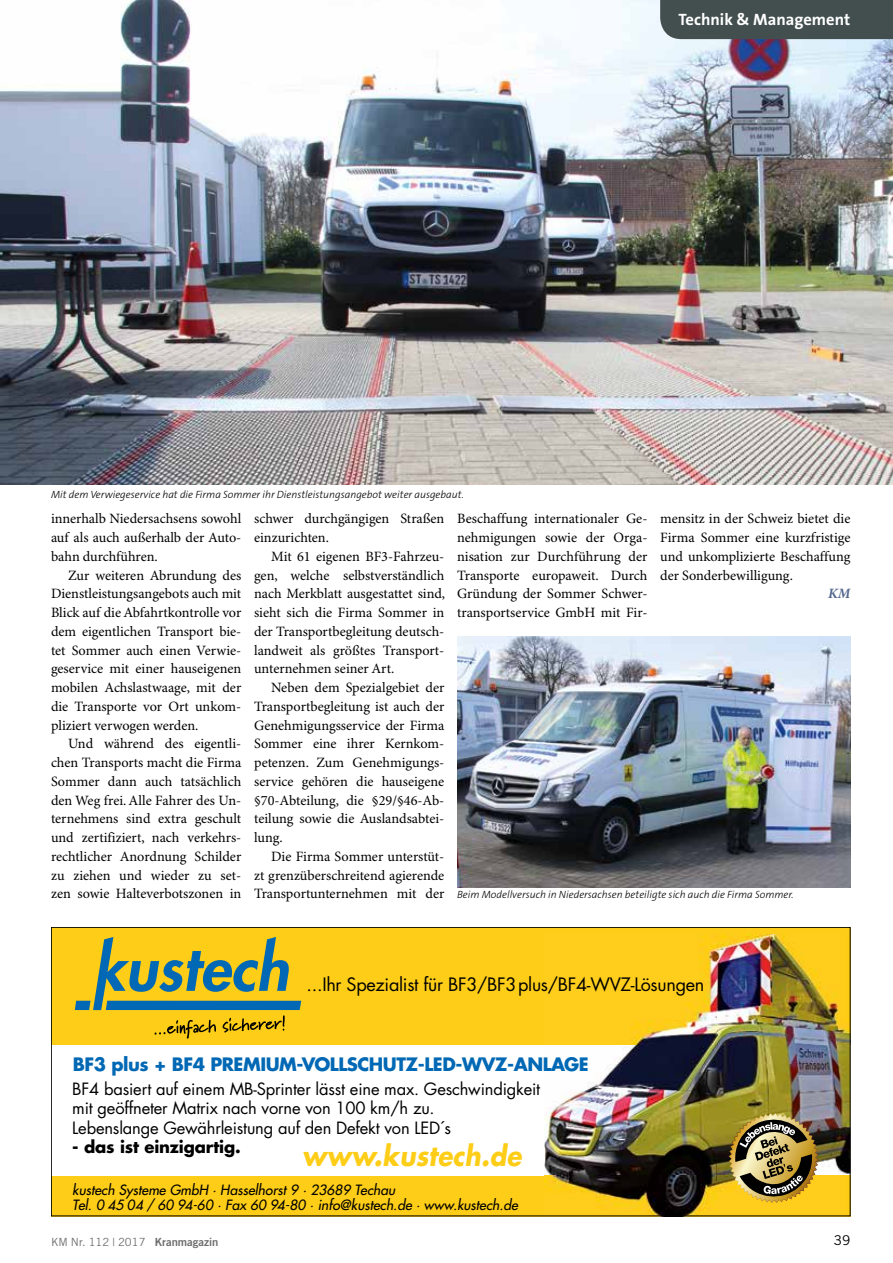
<style>
.page{position:relative;width:893px;height:1263px;background:#fff}
.page>*{position:absolute;margin:0;border:0;box-sizing:border-box;transform-origin:0 0}
.t1{font:italic 700 27.45px "Futura";color:#fecd17;scale:.9 1}
.t2{font:18px "Futura";letter-spacing:-.015em;color:#000}
.t3{font:700 18px "Futura";letter-spacing:-.025em;color:#0068b4}
.t4{font:16.5px/19.5px "Futura";letter-spacing:-.01em;color:#000}
.t5{font:700 16.5px "Futura";letter-spacing:-.01em;color:#000}
.t6{font:700 16.5px "The Sans B7";color:#fff}
.t7{font:14.25px/18.8px "Minion Pro";color:#000;text-align:justify}
.t8{font:italic 700 14.25px "Minion Pro";color:#51658d}
.t9{font:italic 13.8px/15px "Futura";color:#000}
.t10{font:13.5px "Trade Gothic";color:#000}
.t11{font:12px "Helvetica";color:#000}
.t12{font:11.25px "Trade Gothic";color:#6e6e6e}
.t13{font:italic 300 10.5px "The Sans B3";color:#000}
.s1{font-family:"Lucida Grande"}
.s2{font-family:"Trade Gothic Bold Two"}
</style>
<div class="page">
<img style="left:0;top:0;width:893px;height:485px">
<div style="left:660px;top:0;width:233px;height:39px;background:#434e4e"></div>
<div style="left:51px;top:927px;width:799px;height:117px;background:#fecd17"></div>
<div style="left:51px;top:1176px;width:799px;height:40px;background:#fecd17"></div>
<img style="left:544px;top:1044px;width:304px;height:170px">
<img style="left:630px;top:934px;width:218px;height:110px">
<img style="left:729px;top:1113px;width:89px;height:90px">
<svg style="left:75px;top:937px;width:226px;height:101px"></svg>
<img style="left:457px;top:636px;width:393px;height:252px">
<p class="t13" style="left:51px;top:489px;width:414px">Mit dem Verwiegeservice hat die Firma Sommer ihr Dienstleistungsangebot weiter ausgebaut.</p>
<p class="t6" style="left:678px;top:11px;width:173px">Technik &amp; Management</p>
<p class="t7" style="left:51px;top:510px;width:192px">innerhalb Niedersachsens sowohl auf als auch außerhalb der Auto&shy;bahn durchführen.</p>
<p class="t7" style="left:51px;top:566px;width:192px;text-indent:17px">Zur weiteren Abrundung des Dienstleistungsangebots auch mit Blick auf die Abfahrtkontrolle vor dem eigentlichen Transport bie&shy;tet Sommer auch einen Verwie&shy;geservice mit einer hauseigenen mobilen Achslastwaage, mit der die Transporte vor Ort unkom&shy;pliziert verwogen werden.</p>
<p class="t7" style="left:51px;top:735px;width:192px;text-indent:17px">Und während des eigentli&shy;chen Transports macht die Firma Sommer dann auch tatsächlich den Weg frei. Alle Fahrer des Un&shy;ternehmens sind extra geschult und zertifiziert, nach verkehrs&shy;rechtlicher Anordnung Schilder zu ziehen und wieder zu set&shy;zen sowie Halteverbotszonen in</p>
<p class="t7" style="left:254px;top:510px;width:192px">schwer durchgängigen Straßen einzurichten.</p>
<p class="t7" style="left:254px;top:547px;width:193px;text-indent:17px">Mit 61 eigenen BF3-Fahrzeu&shy;gen, welche selbstverständlich nach Merkblatt ausgestattet sind, sieht sich die Firma Sommer in der Transportbegleitung deutsch&shy;landweit als größtes Transport&shy;unternehmen seiner Art.</p>
<p class="t7" style="left:254px;top:679px;width:192px;text-indent:17px">Neben dem Spezialgebiet der Transportbegleitung ist auch der Genehmigungsservice der Firma Sommer eine ihrer Kernkom&shy;petenzen. Zum Genehmigungs&shy;service gehören die hauseigene §70-Abteilung, die §29/§46-Ab&shy;teilung sowie die Auslandsabtei&shy;lung.</p>
<p class="t7" style="left:254px;top:847px;width:192px;text-indent:17px">Die Firma Sommer unterstüt&shy;zt grenzüberschreitend agierende Transportunternehmen mit der</p>
<p class="t11" style="left:56px;top:884px;width:379px">Premium_LED_2017_188x68mmRZ_Layout 1 08.02.17 10:34 Seite 1</p>
<p class="t7" style="left:457px;top:510px;width:192px">Beschaffung internationaler Ge&shy;nehmigungen sowie der Orga&shy;nisation zur Durchführung der Transporte europaweit. Durch Gründung der Sommer Schwer&shy;transportservice GmbH mit Fir-</p>
<p class="t7" style="left:660px;top:510px;width:192px">mensitz in der Schweiz bietet die Firma Sommer eine kurzfristige und unkomplizierte Beschaffung der Sonderbewilligung.</p>
<p class="t8" style="left:828px;top:585px;width:24px">KM</p>
<p class="t13" style="left:457px;top:889px;width:338px">Beim Modellversuch in Niedersachsen beteiligte sich auch die Firma Sommer.</p>
<p class="t2" style="left:307px;top:972px;width:399px">...Ihr Spezialist für BF3/BF3 plus/BF4-WVZ-Lösungen</p>
<p class="t3" style="left:73px;top:1051px;width:518px">BF3 plus + BF4 PREMIUM-VOLLSCHUTZ-LED-WVZ-ANLAGE</p>
<p class="t4" style="left:72px;top:1079px;width:469px">BF4 basiert auf einem MB-Sprinter lässt eine max. Geschwindigkeit mit geöffneter Matrix nach vorne von 100 km/h zu.<br>Lebenslange Gewährleistung auf den Defekt von LED<span class="s1">´</span>s</p>
<p class="t5" style="left:72px;top:1136px;width:170px">- das ist einzigartig.</p>
<h1 class="t1" style="left:302px;top:1136px;width:251px">www.kustech.de</h1>
<p class="t9" style="left:72px;top:1182px;width:450px">kustech Systeme GmbH · Hasselhorst 9 · 23689 Techau<br>Tel. 0 45 04 / 60 94-60 · Fax 60 94-80 · info@kustech.de · www.kustech.de</p>
<p class="t12" style="left:51px;top:1235px;width:169px">KM Nr. 112 | 2017 <span class="s2">Kranmagazin</span></p>
<p class="t10" style="left:834px;top:1232px;width:18px">39</p>
</div>
